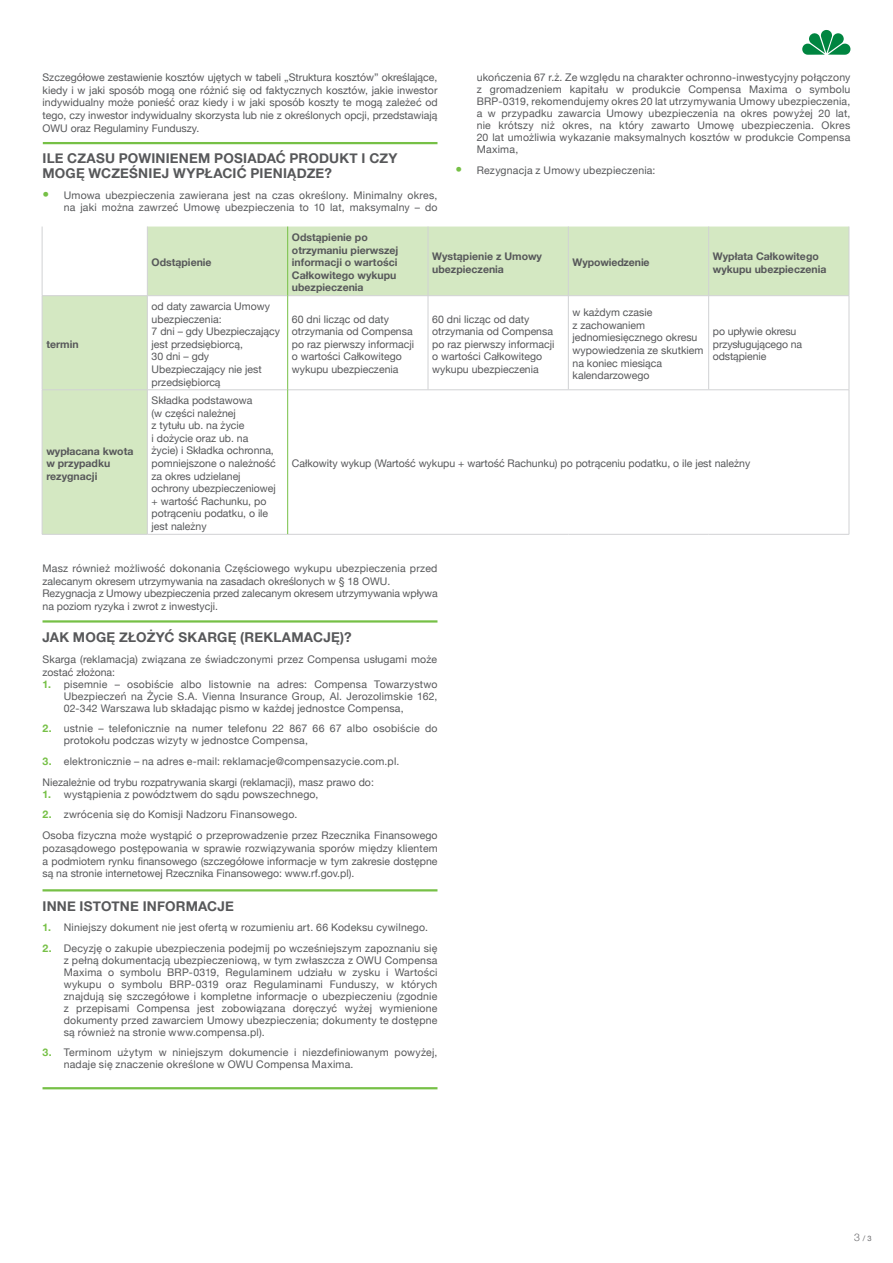
<style>
.page{position:relative;width:893px;height:1263px;background:#fff}
.page>*{position:absolute;margin:0;border:0;box-sizing:border-box;transform-origin:0 0}
.t1{font:700 13.5px/15px "Helvetica Neue";letter-spacing:.015em;color:#57585a}
.t2{font:10.5px/12.6px "Helvetica Neue";color:#57585a}
.t3{font:10.5px/12px "Helvetica Neue";letter-spacing:.02em;color:#57585a}
.t4{font:700 10.5px/12.6px "Helvetica Neue";color:#57585a}
.t5{font:7.5px "Helvetica Neue";color:#666669}
.s1{font-weight:700;color:#76c046}
.s2{font-weight:300;font-size:10.5px}
</style>
<div class="page">
<svg style="left:802px;top:30px;width:48px;height:25px"></svg>
<hr style="left:43px;top:142px;width:394px;height:2px;background:#76c046">
<hr style="left:43px;top:620px;width:394px;height:3px;background:#76c046">
<hr style="left:43px;top:889px;width:394px;height:2px;background:#76c046">
<hr style="left:43px;top:1087px;width:394px;height:2px;background:#76c046">
<svg style="left:43px;top:227px;width:806px;height:307px"></svg>
<hr style="left:42px;top:227px;width:1px;height:68px;background:#d1d2d4">
<hr style="left:147px;top:227px;width:1px;height:68px;background:#d1d2d4">
<hr style="left:428px;top:227px;width:1px;height:68px;background:#d1d2d4">
<hr style="left:568px;top:227px;width:1px;height:68px;background:#d1d2d4">
<hr style="left:708px;top:227px;width:1px;height:68px;background:#d1d2d4">
<hr style="left:849px;top:227px;width:1px;height:68px;background:#d1d2d4">
<hr style="left:42px;top:295px;width:105px;height:1px;background:#d1d2d4">
<hr style="left:42px;top:296px;width:1px;height:94px;background:#d1d2d4">
<hr style="left:147px;top:295px;width:140px;height:1px;background:#d1d2d4">
<hr style="left:147px;top:296px;width:1px;height:94px;background:#d1d2d4">
<hr style="left:288px;top:295px;width:140px;height:1px;background:#d1d2d4">
<hr style="left:428px;top:295px;width:140px;height:1px;background:#d1d2d4">
<hr style="left:428px;top:296px;width:1px;height:94px;background:#d1d2d4">
<hr style="left:568px;top:295px;width:141px;height:1px;background:#d1d2d4">
<hr style="left:568px;top:296px;width:1px;height:94px;background:#d1d2d4">
<hr style="left:709px;top:295px;width:140px;height:1px;background:#d1d2d4">
<hr style="left:708px;top:296px;width:1px;height:94px;background:#d1d2d4">
<hr style="left:849px;top:296px;width:1px;height:94px;background:#d1d2d4">
<hr style="left:42px;top:389px;width:105px;height:1px;background:#d1d2d4">
<hr style="left:42px;top:390px;width:1px;height:144px;background:#d1d2d4">
<hr style="left:147px;top:389px;width:140px;height:1px;background:#d1d2d4">
<hr style="left:147px;top:390px;width:1px;height:144px;background:#d1d2d4">
<hr style="left:288px;top:389px;width:140px;height:1px;background:#d1d2d4">
<hr style="left:428px;top:389px;width:140px;height:1px;background:#d1d2d4">
<hr style="left:568px;top:389px;width:141px;height:1px;background:#d1d2d4">
<hr style="left:709px;top:389px;width:140px;height:1px;background:#d1d2d4">
<hr style="left:849px;top:390px;width:1px;height:144px;background:#d1d2d4">
<hr style="left:42px;top:534px;width:105px;height:1px;background:#d1d2d4">
<hr style="left:147px;top:534px;width:141px;height:1px;background:#d1d2d4">
<hr style="left:288px;top:534px;width:140px;height:1px;background:#d1d2d4">
<hr style="left:428px;top:534px;width:140px;height:1px;background:#d1d2d4">
<hr style="left:568px;top:534px;width:141px;height:1px;background:#d1d2d4">
<hr style="left:709px;top:534px;width:140px;height:1px;background:#d1d2d4">
<hr style="left:287px;top:227px;width:1px;height:69px;background:#76c046">
<hr style="left:287px;top:296px;width:1px;height:94px;background:#76c046">
<hr style="left:287px;top:390px;width:1px;height:144px;background:#76c046">
<p class="t2" style="left:43px;top:72px;width:397px;text-align:justify">Szczegółowe zestawienie kosztów ujętych w tabeli „Struktura kosztów” określające, kiedy i w jaki sposób mogą one różnić się od faktycznych kosztów, jakie inwestor indywidualny może ponieść oraz kiedy i w jaki sposób koszty te mogą zależeć od tego, czy inwestor indywidualny skorzysta lub nie z określonych opcji, przedstawiają OWU oraz Regulaminy Funduszy.</p>
<p class="t1" style="left:43px;top:152px;width:357px">ILE CZASU POWINIENEM POSIADAĆ PRODUKT I CZY<br>MOGĘ WCZEŚNIEJ WYPŁACIĆ PIENIĄDZE?</p>
<p class="t3" style="left:64px;top:190px;width:375px">Umowa ubezpieczenia zawierana jest na czas określony. Minimalny okres, na jaki można zawrzeć Umowę ubezpieczenia to 10 lat, maksymalny – do</p>
<p class="t2" style="left:477px;top:72px;width:375px;line-height:12px;text-align:justify">ukończenia 67 r.ż. Ze względu na charakter ochronno-inwestycyjny połączony z gromadzeniem kapitału w produkcie Compensa Maxima o symbolu BRP-0319, rekomendujemy okres 20 lat utrzymywania Umowy ubezpieczenia, a w przypadku zawarcia Umowy ubezpieczenia na okres powyżej 20 lat, nie krótszy niż okres, na który zawarto Umowę ubezpieczenia. Okres 20 lat umożliwia wykazanie maksymalnych kosztów w produkcie Compensa Maxima,</p>
<p class="t3" style="left:477px;top:165px;width:180px">Rezygnacja z Umowy ubezpieczenia:</p>
<p class="t4" style="left:46px;top:338px;width:34px">termin</p>
<p class="t4" style="left:46px;top:445px;width:89px">wypłacana kwota w przypadku rezygnacji</p>
<p class="t4" style="left:152px;top:256px;width:62px">Odstąpienie</p>
<p class="t2" style="left:152px;top:300px;width:130px">od daty zawarcia Umowy ubezpieczenia:<br>7 dni – gdy Ubezpieczający jest przedsiębiorcą,<br>30 dni – gdy<br>Ubezpieczający nie jest przedsiębiorcą</p>
<p class="t2" style="left:152px;top:395px;width:126px">Składka podstawowa<br>(w części należnej<br>z tytułu ub. na życie<br>i dożycie oraz ub. na życie) i Składka ochronna, pomniejszone o należność za okres udzielanej ochrony ubezpieczeniowej + wartość Rachunku, po potrąceniu podatku, o ile jest należny</p>
<p class="t4" style="left:292px;top:231px;width:108px">Odstąpienie po otrzymaniu pierwszej informacji o wartości<br>Całkowitego wykupu ubezpieczenia</p>
<p class="t4" style="left:432px;top:250px;width:111px">Wystąpienie z Umowy ubezpieczenia</p>
<p class="t4" style="left:573px;top:256px;width:79px">Wypowiedzenie</p>
<p class="t4" style="left:713px;top:250px;width:115px">Wypłata Całkowitego wykupu ubezpieczenia</p>
<p class="t2" style="left:292px;top:313px;width:124px">60 dni licząc od daty otrzymania od Compensa po raz pierwszy informacji o wartości Całkowitego wykupu ubezpieczenia</p>
<p class="t2" style="left:432px;top:313px;width:124px">60 dni licząc od daty otrzymania od Compensa po raz pierwszy informacji o wartości Całkowitego wykupu ubezpieczenia</p>
<p class="t2" style="left:573px;top:307px;width:132px">w każdym czasie<br>z zachowaniem jednomiesięcznego okresu wypowiedzenia ze skutkiem na koniec miesiąca kalendarzowego</p>
<p class="t2" style="left:713px;top:326px;width:91px">po upływie okresu przysługującego na odstąpienie</p>
<p class="t2" style="left:292px;top:458px;width:460px">Całkowity wykup (Wartość wykupu + wartość Rachunku) po potrąceniu podatku, o ile jest należny</p>
<p class="t2" style="left:43px;top:563px;width:397px">Masz również możliwość dokonania Częściowego wykupu ubezpieczenia przed zalecanym okresem utrzymywania na zasadach określonych w § 18 OWU.<br>Rezygnacja z Umowy ubezpieczenia przed zalecanym okresem utrzymywania wpływa na poziom ryzyka i zwrot z inwestycji.</p>
<p class="t1" style="left:43px;top:630px;width:311px">JAK MOGĘ ZŁOŻYĆ SKARGĘ (REKLAMACJĘ)?</p>
<p class="t2" style="left:43px;top:653px;width:396px">Skarga (reklamacja) związana ze świadczonymi przez Compensa usługami może zostać złożona:</p>
<p class="t2" style="left:64px;top:678px;width:375px;line-height:12px;text-align:justify;text-indent:-21px"><span class="s1">1.</span> pisemnie – osobiście albo listownie na adres: Compensa Towarzystwo Ubezpieczeń na Życie S.A. Vienna Insurance Group, Al. Jerozolimskie 162, 02-342 Warszawa lub składając pismo w każdej jednostce Compensa,</p>
<p class="t3" style="left:64px;top:723px;width:375px;text-indent:-21px"><span class="s1">2.</span> ustnie – telefonicznie na numer telefonu 22 867 66 67 albo osobiście do protokołu podczas wizyty w jednostce Compensa,</p>
<p class="t2" style="left:43px;top:751px;width:358px;line-height:21.1px"><span class="s1">3.</span> elektronicznie – na adres e-mail: reklamacje@compensazycie.com.pl.<br>Niezależnie od trybu rozpatrywania skargi (reklamacji), masz prawo do:</p>
<p class="t3" style="left:43px;top:788px;width:278px"><span class="s1">1.</span> wystąpienia z powództwem do sądu powszechnego,</p>
<p class="t2" style="left:43px;top:804px;width:397px;line-height:21.1px"><span class="s1">2.</span> zwrócenia się do Komisji Nadzoru Finansowego.<br>Osoba fizyczna może wystąpić o przeprowadzenie przez Rzecznika Finansowego</p>
<p class="t2" style="left:43px;top:842px;width:397px;text-align:justify">pozasądowego postępowania w sprawie rozwiązywania sporów między klientem a podmiotem rynku finansowego (szczegółowe informacje w tym zakresie dostępne są na stronie internetowej Rzecznika Finansowego: www.rf.gov.pl).</p>
<p class="t1" style="left:43px;top:899px;width:193px">INNE ISTOTNE INFORMACJE</p>
<p class="t3" style="left:43px;top:922px;width:387px"><span class="s1">1.</span> Niniejszy dokument nie jest ofertą w rozumieniu art. 66 Kodeksu cywilnego.</p>
<p class="t2" style="left:64px;top:943px;width:375px;line-height:12px;text-align:justify;text-indent:-21px"><span class="s1">2.</span> Decyzję o zakupie ubezpieczenia podejmij po wcześniejszym zapoznaniu się z pełną dokumentacją ubezpieczeniową, w tym zwłaszcza z OWU Compensa Maxima o symbolu BRP-0319, Regulaminem udziału w zysku i Wartości wykupu o symbolu BRP-0319 oraz Regulaminami Funduszy, w których znajdują się szczegółowe i kompletne informacje o ubezpieczeniu (zgodnie z przepisami Compensa jest zobowiązana doręczyć wyżej wymienione dokumenty przed zawarciem Umowy ubezpieczenia; dokumenty te dostępne są również na stronie www.compensa.pl).</p>
<p class="t3" style="left:64px;top:1047px;width:375px;text-indent:-21px"><span class="s1">3.</span> Terminom użytym w niniejszym dokumencie i niezdefiniowanym powyżej, nadaje się znaczenie określone w OWU Compensa Maxima.</p>
<p class="t5" style="left:854px;top:1233px;width:19px"><span class="s2">3</span> / 3</p>
</div>
